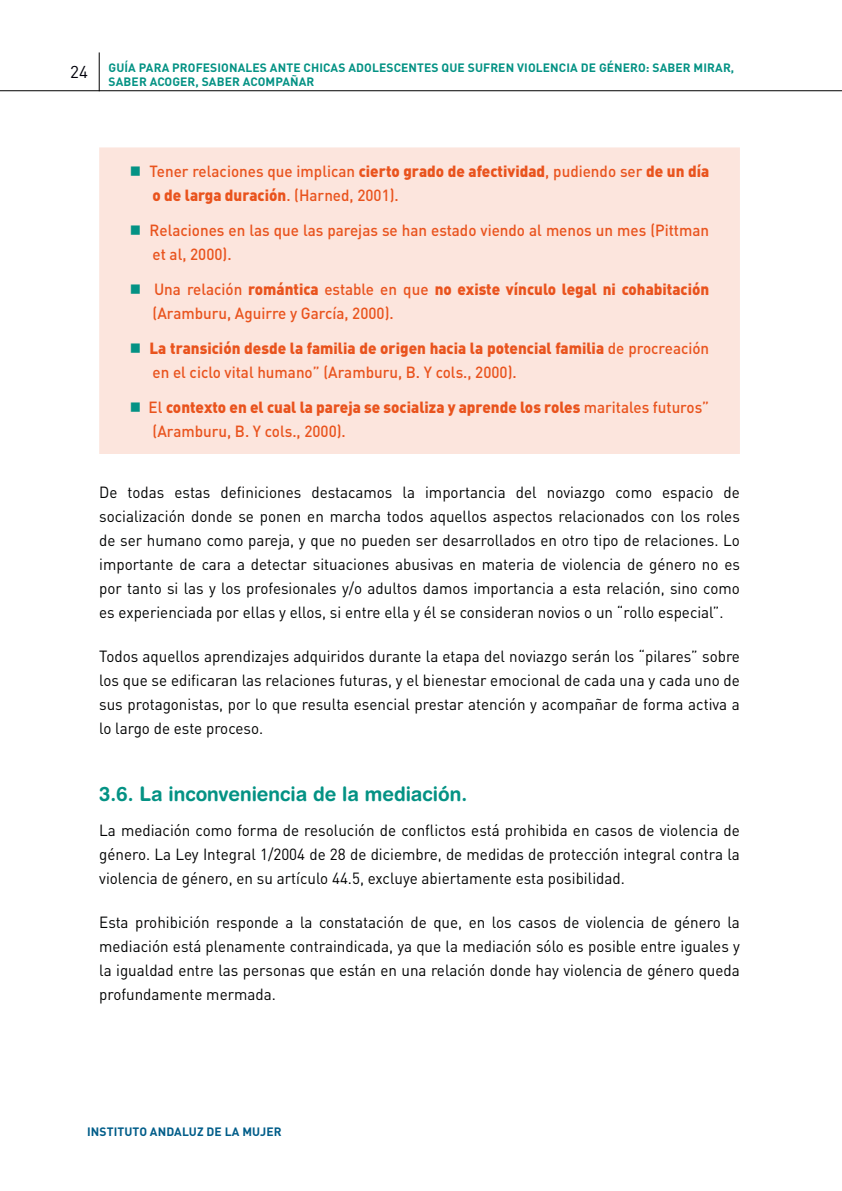
<style>
.page{position:relative;width:842px;height:1191px;background:#fff}
.page>*{position:absolute;margin:0;border:0;box-sizing:border-box;transform-origin:0 0}
.t1{font:700 20px "Helvetica Rounded LT Std";color:#049284;scale:.95 1}
.t2{font:16px/24px "DIN Pro";color:#010202;text-align:justify;scale:.95 1}
.t3{font:500 16px/24px "DIN Pro";color:#e9531d;scale:.95 1}
.t4{font:900 16px/24px "DIN Pro";color:#e9531d;scale:.95 1}
.t5{font:700 12px/14px "DIN Pro";letter-spacing:.01em;color:#049284}
.t6{font:700 12px "DIN Pro";letter-spacing:.01em;color:#015d89}
.s1{font-weight:400;font-size:17px;color:#00000a}
.s2{color:#049284}
.s3{font-weight:900}
.s4{font-weight:500}
</style>
<div class="page">
<hr style="left:0;top:90px;width:842px;height:1px;background:#000">
<hr style="left:99px;top:52px;width:1px;height:39px;background:#000">
<div style="left:99px;top:147px;width:641px;height:307px;background:#fce5dd"></div>
<p class="t5" style="left:109px;top:60px;width:627px;text-indent:-39px"><span class="s1">24</span> GUÍA PARA PROFESIONALES ANTE CHICAS ADOLESCENTES QUE SUFREN VIOLENCIA DE GÉNERO: SABER MIRAR,<br>SABER ACOGER, SABER ACOMPAÑAR</p>
<p class="t3" style="left:153px;top:158px;width:587px;text-indent:-23px"><span class="s2">■</span> Tener relaciones que implican <span class="s3">cierto grado de afectividad</span>, pudiendo ser <span class="s3">de un día o de larga duración</span>. (Harned, 2001).</p>
<p class="t3" style="left:153px;top:217px;width:587px;text-indent:-23px"><span class="s2">■</span> Relaciones en las que las parejas se han estado viendo al menos un mes (Pittman et al, 2000).</p>
<p class="t3" style="left:153px;top:276px;width:587px;text-indent:-23px"><span class="s2">■</span> Una relación <span class="s3">romántica</span> estable en que <span class="s3">no existe vínculo legal ni cohabitación </span>(Aramburu, Aguirre y García, 2000).</p>
<p class="t3" style="left:153px;top:335px;width:587px;text-indent:-23px"><span class="s2">■</span> <span class="s3">La transición desde la familia de origen hacia la potencial familia</span> de procreación en el ciclo vital humano” (Aramburu, B. Y cols., 2000).</p>
<p class="t4" style="left:153px;top:394px;width:587px;text-indent:-23px"><span class="s2">■</span> <span class="s4">El</span> contexto en el cual la pareja se socializa y aprende los roles <span class="s4">maritales futuros” (Aramburu, B. Y cols., 2000).</span></p>
<p class="t2" style="left:99px;top:480px;width:676px">De todas estas definiciones destacamos la importancia del noviazgo como espacio de socialización donde se ponen en marcha todos aquellos aspectos relacionados con los roles de ser humano como pareja, y que no pueden ser desarrollados en otro tipo de relaciones. Lo importante de cara a detectar situaciones abusivas en materia de violencia de género no es por tanto si las y los profesionales y/o adultos damos importancia a esta relación, sino como es experienciada por ellas y ellos, si entre ella y él se consideran novios o un “rollo especial”.</p>
<p class="t2" style="left:99px;top:644px;width:676px">Todos aquellos aprendizajes adquiridos durante la etapa del noviazgo serán los “pilares” sobre los que se edificaran las relaciones futuras, y el bienestar emocional de cada una y cada uno de sus protagonistas, por lo que resulta esencial prestar atención y acompañar de forma activa a lo largo de este proceso.</p>
<p class="t1" style="left:99px;top:781px;width:389px">3.6. La inconveniencia de la mediación.</p>
<p class="t2" style="left:99px;top:817px;width:676px">La mediación como forma de resolución de conflictos está prohibida en casos de violencia de género. La Ley Integral 1/2004 de 28 de diciembre, de medidas de protección integral contra la violencia de género, en su artículo 44.5, excluye abiertamente esta posibilidad.</p>
<p class="t2" style="left:99px;top:909px;width:676px">Esta prohibición responde a la constatación de que, en los casos de violencia de género la mediación está plenamente contraindicada, ya que la mediación sólo es posible entre iguales y la igualdad entre las personas que están en una relación donde hay violencia de género queda profundamente mermada.</p>
<p class="t6" style="left:87px;top:1123px;width:196px">INSTITUTO ANDALUZ DE LA MUJER</p>
</div>
